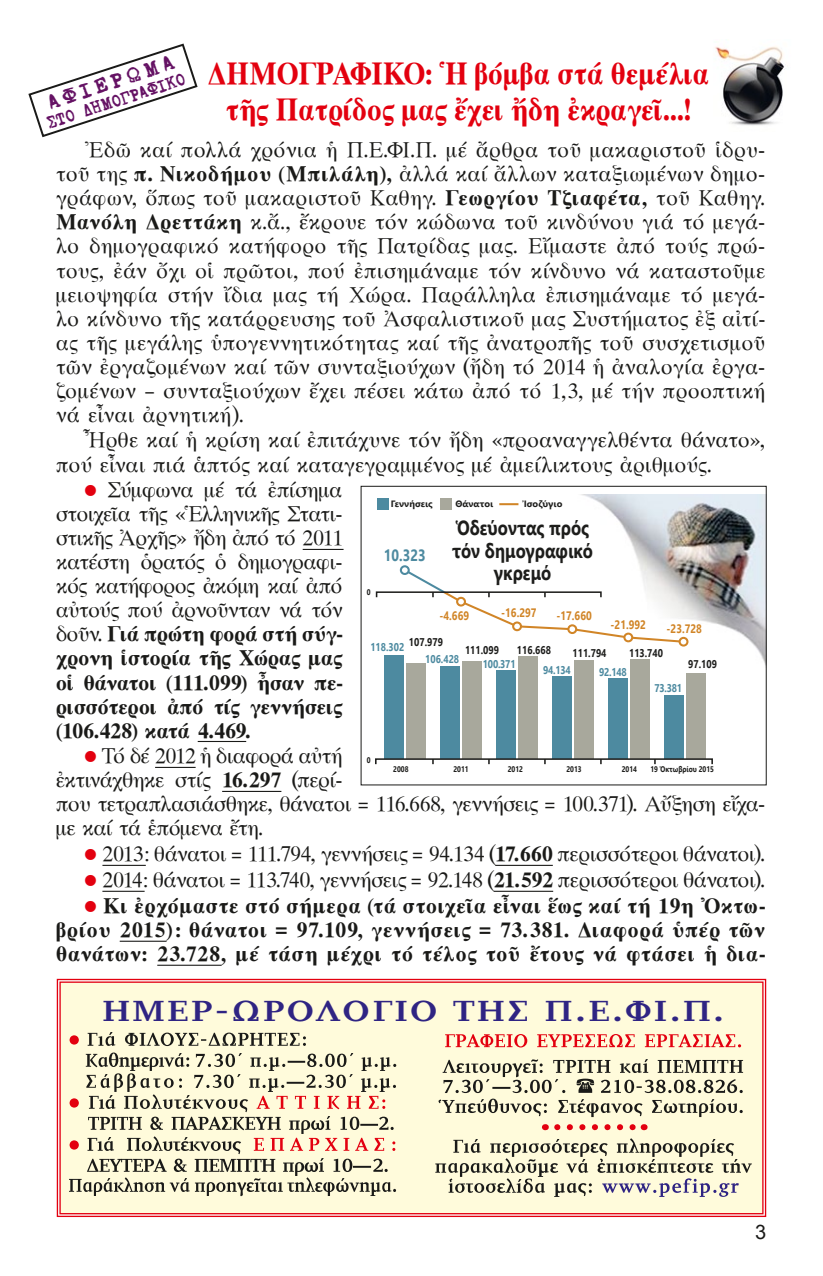
<style>
.page{position:relative;width:823px;height:1276px;background:#fff}
.page>*{position:absolute;margin:0;border:0;box-sizing:border-box;transform-origin:0 0}
.t1{font:700 32px/36px "Mg Old Times UC Pol";letter-spacing:-.02em;color:#e3000f;text-align:center;scale:.92 1}
.t2{font:700 30px "PF Diplomat Poly";letter-spacing:.05em;color:#2f2483;scale:1.2 1}
.t3{font:700 24px "CF Bar Text SG";color:#651264}
.t4{font:22px/24px "Mg Old Times UC Pol Normal";letter-spacing:-.025em;color:#1a1a18;text-align:justify}
.t5{font:700 22px/24px "Mg Old Times UC Pol";letter-spacing:-.01em;color:#1a1a18;text-align:justify}
.t6{font:22px/24px "Mg Old Times UC Pol Normal";letter-spacing:-.005em;color:#1a1a18}
.t7{font:700 20.4px/22.4px "Segoe UI";color:#1d1d1b;text-align:center;scale:.81 1}
.t8{font:700 20px "CF Bar Text SG";color:#651264;scale:.9 1}
.t9{font:20px "Arial";color:#1a1a18}
.t10{font:700 16.4px "Segoe UI";color:#4d8aa0;scale:.81 1}
.t11{font:700 12.2px "Segoe UI";color:#d18527;scale:.81 1}
.t12{font:700 11.2px "Segoe UI";color:#1d1d1b;scale:.81 1}
.t13{font:700 11.2px "Segoe UI";letter-spacing:-.025em;color:#4d8aa0;scale:.81 1}
.t14{font:700 9.2px "Segoe UI";color:#1d1d1b}
.t15{font:700 8.2px "Segoe UI";color:#1d1d1b;scale:.81 1}
.s1{font-family:"Mg Old Times UC Pol";font-weight:700}
.s2{color:#e3000f}
.s3{font-family:"Mg Old Times UC Pol Normal";font-weight:400}
.s4{font-family:"Mg Old Times UC Pol Normal";font-weight:400;color:#e3000f}
</style>
<div class="page">
<img style="left:715px;top:46px;width:71px;height:80px">
<hr style="left:302px;top:549px;width:41px;height:1px;background:#1a1a18">
<hr style="left:197px;top:741px;width:49px;height:1px;background:#1a1a18">
<hr style="left:155px;top:767px;width:40px;height:1px;background:#1a1a18">
<hr style="left:222px;top:791px;width:59px;height:1px;background:#1a1a18">
<hr style="left:102px;top:865px;width:44px;height:1px;background:#1a1a18">
<hr style="left:495px;top:865px;width:57px;height:1px;background:#1a1a18">
<hr style="left:102px;top:890px;width:42px;height:2px;background:#1a1a18">
<hr style="left:493px;top:890px;width:60px;height:2px;background:#1a1a18">
<hr style="left:120px;top:940px;width:46px;height:1px;background:#1a1a18">
<hr style="left:157px;top:964px;width:64px;height:1px;background:#1a1a18">
<svg style="left:56px;top:978px;width:710px;height:239px;background:#fdf1d4"></svg>
<div style="left:59px;top:981px;width:704px;height:233px;border:1px solid #e3000f"></div>
<svg style="left:69px;top:1052px;width:327px;height:144px;background:#d8d0b6"></svg>
<svg style="left:88px;top:1032px;width:218px;height:14px;background:#b8b59e"></svg>
<svg style="left:69px;top:1035px;width:10px;height:9px"></svg>
<svg style="left:435px;top:1138px;width:316px;height:59px;background:#d4d0b9"></svg>
<svg style="left:438px;top:1059px;width:304px;height:58px;background:#d0cdb3"></svg>
<svg style="left:445px;top:1034px;width:295px;height:13px;background:#f5a796"></svg>
<svg style="left:557px;top:1124px;width:80px;height:6px"></svg>
<img style="left:574px;top:494px;width:190px;height:174px">
<div style="left:383px;top:655px;width:20px;height:104px;background:#4d8aa0"></div>
<div style="left:406px;top:664px;width:20px;height:95px;background:#a8a89c"></div>
<div style="left:439px;top:666px;width:20px;height:93px;background:#4d8aa0"></div>
<div style="left:462px;top:661px;width:19px;height:98px;background:#a8a89c"></div>
<div style="left:495px;top:670px;width:20px;height:89px;background:#4d8aa0"></div>
<div style="left:518px;top:656px;width:19px;height:103px;background:#a8a89c"></div>
<div style="left:551px;top:676px;width:20px;height:83px;background:#4d8aa0"></div>
<div style="left:574px;top:661px;width:19px;height:98px;background:#a8a89c"></div>
<div style="left:607px;top:678px;width:20px;height:81px;background:#4d8aa0"></div>
<div style="left:630px;top:659px;width:19px;height:100px;background:#a8a89c"></div>
<div style="left:663px;top:695px;width:20px;height:64px;background:#4d8aa0"></div>
<div style="left:686px;top:674px;width:19px;height:85px;background:#a8a89c"></div>
<div style="left:399px;top:565px;width:10px;height:10px;border:2px solid #4d8aa0;border-radius:50%"></div>
<div style="left:678px;top:637px;width:10px;height:9px;border:2px solid #d18527;border-radius:50%"></div>
<svg style="left:402px;top:567px;width:283px;height:77px"></svg>
<div style="left:375px;top:591px;width:226px;height:7px;border:2px solid #1d1d1b"></div>
<div style="left:375px;top:758px;width:337px;height:7px;border:2px solid #1d1d1b"></div>
<div style="left:376px;top:498px;width:12px;height:12px;background:#4d8aa0"></div>
<div style="left:440px;top:498px;width:12px;height:12px;background:#a8a89c"></div>
<svg style="left:499px;top:503px;width:19px;height:2px"></svg>
<svg style="left:28px;top:43px;width:170px;height:95px"></svg>
<p class="t3" style="left:44px;top:92px;width:134px;rotate:-18deg">ΑΦΙΕΡΩΜΑ</p>
<h1 class="t1" style="left:208px;top:56px;width:547px">ΔΗΜΟΓΡΑΦΙΚΟ: Ἡ βόμβα στά θεμέλια τῆς Πατρίδος μας ἔχει ἤδη ἐκραγεῖ...!</h1>
<p class="t4" style="left:57px;top:139px;width:710px;text-indent:28px">Ἐδῶ καί πολλά χρόνια ἡ Π.Ε.ΦΙ.Π. μέ ἄρθρα τοῦ μακαριστοῦ ἱδρυ&shy;τοῦ της <span class="s1">π. Νικοδήμου (Μπιλάλη),</span> ἀλλά καί ἄλλων καταξιωμένων δημο&shy;γράφων, ὅπως τοῦ μακαριστοῦ Καθηγ. <span class="s1">Γεωργίου Τζιαφέτα,</span> τοῦ Καθηγ.<br><span class="s1">Μανόλη Δρεττάκη</span> κ.ἄ., ἔκρουε τόν κώδωνα τοῦ κινδύνου γιά τό μεγά&shy;λο δημογραφικό κατήφορο τῆς Πατρίδας μας. Εἴμαστε ἀπό τούς πρώ&shy;τους, ἐάν ὄχι οἱ πρῶτοι, πού ἐπισημάναμε τόν κίνδυνο νά καταστοῦμε μειοψηφία στήν ἴδια μας τή Χώρα. Παράλληλα ἐπισημάναμε τό μεγά&shy;λο κίνδυνο τῆς κατάρρευσης τοῦ Ἀσφαλιστικοῦ μας Συστήματος ἐξ αἰτί&shy;ας τῆς μεγάλης ὑπογεννητικότητας καί τῆς ἀνατροπῆς τοῦ συσχετισμοῦ τῶν ἐργαζομένων καί τῶν συνταξιούχων (ἤδη τό 2014 ἡ ἀναλογία ἐργα&shy;ζομένων – συνταξιούχων ἔχει πέσει κάτω ἀπό τό 1,3, μέ τήν προοπτική νά εἶναι ἀρνητική).</p>
<p class="t6" style="left:57px;top:428px;width:710px;text-indent:28px">Ἦρθε καί ἡ κρίση καί ἐπιτάχυνε τόν ἤδη «προαναγγελθέντα θάνατο», πού εἶναι πιά ἁπτός καί καταγεγραμμένος μέ ἀμείλικτους ἀριθμούς.</p>
<p class="t4" style="left:57px;top:478px;width:288px;text-indent:28px"><span class="s2">•</span> Σύμφωνα μέ τά ἐπίσημα στοιχεῖα τῆς «Ἑλληνικῆς Στατι&shy;στικῆς Ἀρχῆς» ἤδη ἀπό τό 2011 κατέστη ὁρατός ὁ δημογραφι&shy;κός κατήφορος ἀκόμη καί ἀπό αὐτούς πού ἀρνοῦνταν νά τόν</p>
<p class="t5" style="left:57px;top:622px;width:288px"><span class="s3">δοῦν.</span> Γιά πρώτη φορά στή σύγ&shy;χρονη ἱστορία τῆς Χώρας μας οἱ θάνατοι (111.099) ἦσαν πε&shy;ρισσότεροι ἀπό τίς γεννήσεις (106.428) κατά 4.469.</p>
<p class="t4" style="left:57px;top:744px;width:710px;text-align:left;text-indent:28px"><span class="s2">•</span> Τό δέ 2012 ἡ διαφορά αὐτή<br>ἐκτινάχθηκε στίς <span class="s1">16.297</span> (περί-<br>που τετραπλασιάσθηκε, θάνατοι = 116.668, γεννήσεις = 100.371). Αὔξηση εἴχα&shy;με καί τά ἑπόμενα ἔτη.</p>
<p class="t4" style="left:85px;top:842px;width:682px"><span class="s2">•</span> 2013: θάνατοι = 111.794, γεννήσεις = 94.134 (<span class="s1">17.660</span> περισσότεροι θάνατοι).</p>
<p class="t4" style="left:85px;top:868px;width:682px"><span class="s2">•</span> 2014: θάνατοι = 113.740, γεννήσεις = 92.148 (<span class="s1">21.592</span> περισσότεροι θάνατοι).</p>
<p class="t5" style="left:57px;top:894px;width:710px;text-indent:28px"><span class="s4">•</span> Κι ἐρχόμαστε στό σήμερα (τά στοιχεῖα εἶναι ἕως καί τή 19η Ὀκτω&shy;βρίου 2015): θάνατοι = 97.109, γεννήσεις = 73.381. Διαφορά ὑπέρ τῶν θανάτων: 23.728, μέ τάση μέχρι τό τέλος τοῦ ἔτους νά φτάσει ἡ δια-</p>
<p class="t8" style="left:44px;top:114px;width:162px;rotate:-18deg">ΣΤΟ ΔΗΜΟΓΡΑΦΙΚΟ</p>
<p class="t14" style="left:390px;top:496px;width:44px">Γεννήσεις</p>
<p class="t14" style="left:455px;top:496px;width:39px">Θάνατοι</p>
<p class="t14" style="left:522px;top:496px;width:41px">Ἰσοζύγιο</p>
<p class="t7" style="left:452px;top:517px;width:175px">Ὁδεύοντας πρός τόν δημογραφικό γκρεμό</p>
<p class="t10" style="left:383px;top:542px;width:53px">10.323</p>
<p class="t15" style="left:366px;top:585px;width:6px">0</p>
<p class="t11" style="left:439px;top:606px;width:38px">-4.669</p>
<p class="t11" style="left:501px;top:603px;width:45px">-16.297</p>
<p class="t11" style="left:556px;top:606px;width:45px">-17.660</p>
<p class="t11" style="left:610px;top:615px;width:45px">-21.992</p>
<p class="t11" style="left:666px;top:619px;width:45px">-23.728</p>
<p class="t12" style="left:409px;top:632px;width:43px">107.979</p>
<p class="t13" style="left:370px;top:638px;width:43px">118.302</p>
<p class="t12" style="left:516px;top:640px;width:43px">116.668</p>
<p class="t12" style="left:465px;top:640px;width:43px">111.099</p>
<p class="t12" style="left:572px;top:643px;width:43px">111.794</p>
<p class="t12" style="left:628px;top:643px;width:43px">113.740</p>
<p class="t13" style="left:425px;top:650px;width:43px">106.428</p>
<p class="t13" style="left:482px;top:655px;width:42px">100.371</p>
<p class="t12" style="left:688px;top:655px;width:37px">97.109</p>
<p class="t13" style="left:542px;top:661px;width:36px">94.134</p>
<p class="t13" style="left:598px;top:663px;width:36px">92.148</p>
<p class="t13" style="left:654px;top:678px;width:36px">73.381</p>
<p class="t15" style="left:366px;top:753px;width:6px">0</p>
<p class="t15" style="left:393px;top:763px;width:20px">2008</p>
<p class="t15" style="left:453px;top:763px;width:20px">2011</p>
<p class="t15" style="left:507px;top:763px;width:20px">2012</p>
<p class="t15" style="left:566px;top:763px;width:20px">2013</p>
<p class="t15" style="left:621px;top:763px;width:20px">2014</p>
<p class="t15" style="left:650px;top:763px;width:80px">19 Ὀκτωβρίου 2015</p>
<h2 class="t2" style="left:102px;top:994px;width:519px">ΗΜΕΡ-ΩΡΟΛΟΓΙΟ ΤΗΣ Π.Ε.ΦΙ.Π.</h2>
<p class="t9" style="left:754px;top:1218px;width:13px">3</p>
</div>
